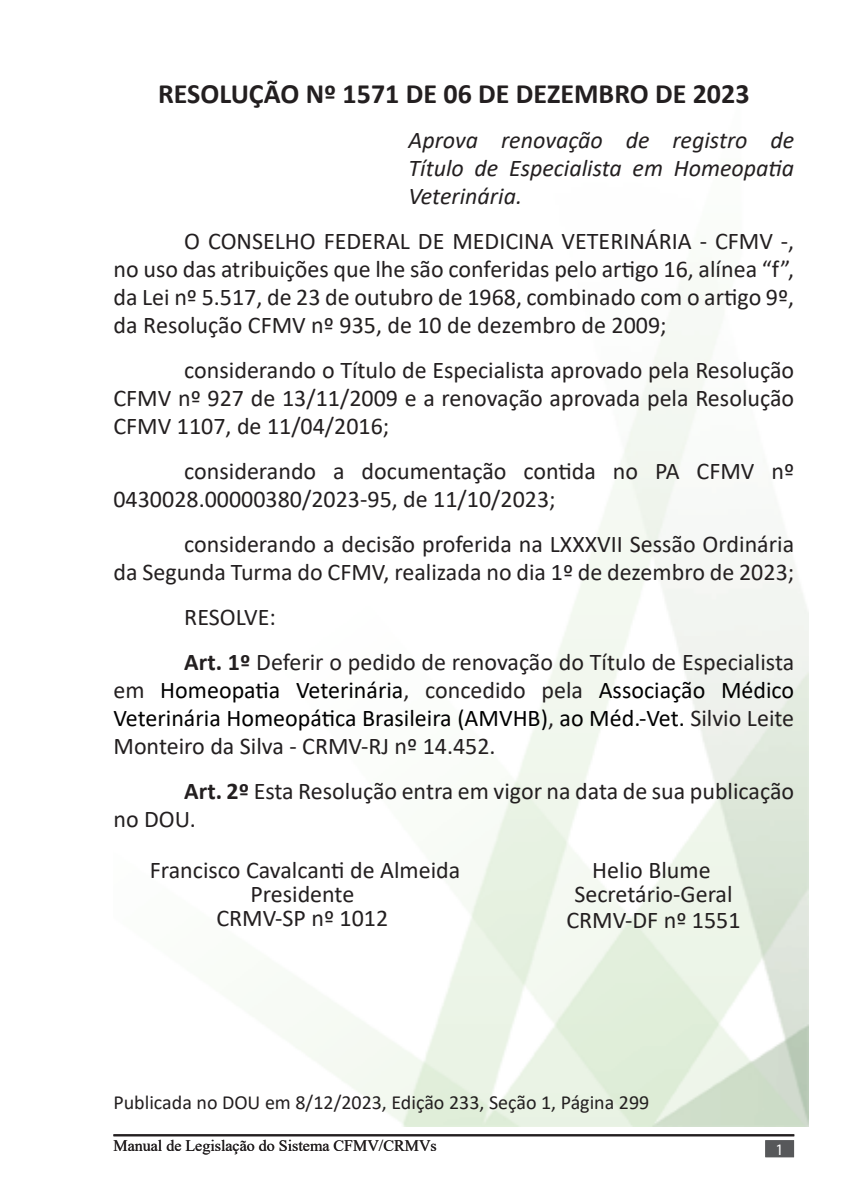
<style>
.page{position:relative;width:851px;height:1191px;background:#fff}
.page>*{position:absolute;margin:0;border:0;box-sizing:border-box;transform-origin:0 0}
.Footnote_text{font:700 28px "Calibri";color:#231f20}
.Body_Text{font:24px/28px "Calibri";color:#231f20;text-align:justify}
.Footnote_text-2{font:italic 24px/28px "Calibri";color:#231f20;text-align:justify}
.t1{font:20px "Calibri";color:#231f20}
.t2{font:16px "Times New Roman";color:#231f20}
.Apresentação{font:16px "Myriad Pro";color:#fff}
.s1{font-weight:700}
.s2{color:#000}
</style>
<div class="page">
<hr style="left:113px;top:1134px;width:681px;height:2px;background:#231f20">
<div style="left:765px;top:1140px;width:28px;height:17px;background:#57585a;border:2px solid #57585a"></div>
<p class="Footnote_text" style="left:158px;top:74px;width:593px">RESOLUÇÃO Nº 1571 DE 06 DE DEZEMBRO DE 2023</p>
<p class="Footnote_text-2" style="left:408px;top:125px;width:387px">Aprova renovação de registro de Título de Especialista em Homeopatia Veterinária.</p>
<p class="Body_Text" style="left:113px;top:226px;width:682px;text-indent:71px">O CONSELHO FEDERAL DE MEDICINA VETERINÁRIA - CFMV -, no uso das atribuições que lhe são conferidas pelo artigo 16, alínea “f”, da Lei nº 5.517, de 23 de outubro de 1968, combinado com o artigo 9º, da Resolução CFMV nº 935, de 10 de dezembro de 2009;</p>
<p class="Body_Text" style="left:113px;top:355px;width:682px;text-indent:71px">considerando o Título de Especialista aprovado pela Resolução CFMV nº 927 de 13/11/2009 e a renovação aprovada pela Resolução CFMV 1107, de 11/04/2016;</p>
<p class="Body_Text" style="left:113px;top:456px;width:682px;text-indent:71px">considerando a documentação contida no PA CFMV nº<br>0430028.00000380/2023-95, de 11/10/2023;</p>
<p class="Body_Text" style="left:113px;top:529px;width:682px;text-align:right">considerando a decisão proferida na LXXXVII Sessão Ordinária<br>da Segunda Turma do CFMV, realizada no dia 1º de dezembro de 2023;</p>
<p class="Body_Text" style="left:184px;top:602px;width:93px">RESOLVE:</p>
<p class="Body_Text" style="left:113px;top:647px;width:682px;text-indent:71px"><span class="s1">Art. 1º</span> Deferir o pedido de renovação do Título de Especialista em <span class="s2">Homeopatia Veterinária</span>, concedido pela <span class="s2">Associação Médico Veterinária Homeopática Brasileira (AMVHB)</span>, <span class="s2">ao Méd.-Vet.</span> Silvio Leite Monteiro da Silva - CRMV-RJ nº 14.452.</p>
<p class="Body_Text" style="left:113px;top:776px;width:682px;text-indent:71px"><span class="s1">Art. 2º</span> Esta Resolução entra em vigor na data de sua publicação no DOU.</p>
<p class="Body_Text" style="left:150px;top:855px;width:312px">Francisco Cavalcanti de Almeida</p>
<p class="Body_Text" style="left:250px;top:879px;width:105px">Presidente</p>
<p class="Body_Text" style="left:216px;top:903px;width:173px">CRMV-SP nº 1012</p>
<p class="Body_Text" style="left:574px;top:857px;width:160px;line-height:24px;text-align:center">Helio Blume<br>Secretário-Geral</p>
<p class="Body_Text" style="left:566px;top:906px;width:176px">CRMV-DF nº 1551</p>
<p class="t1" style="left:113px;top:1088px;width:537px">Publicada no DOU em 8/12/2023, Edição 233, Seção 1, Página 299</p>
<p class="t2" style="left:113px;top:1134px;width:325px">Manual de Legislação do Sistema CFMV/CRMVs</p>
<p class="Apresentação" style="left:775px;top:1140px;width:10px">1</p>
</div>
